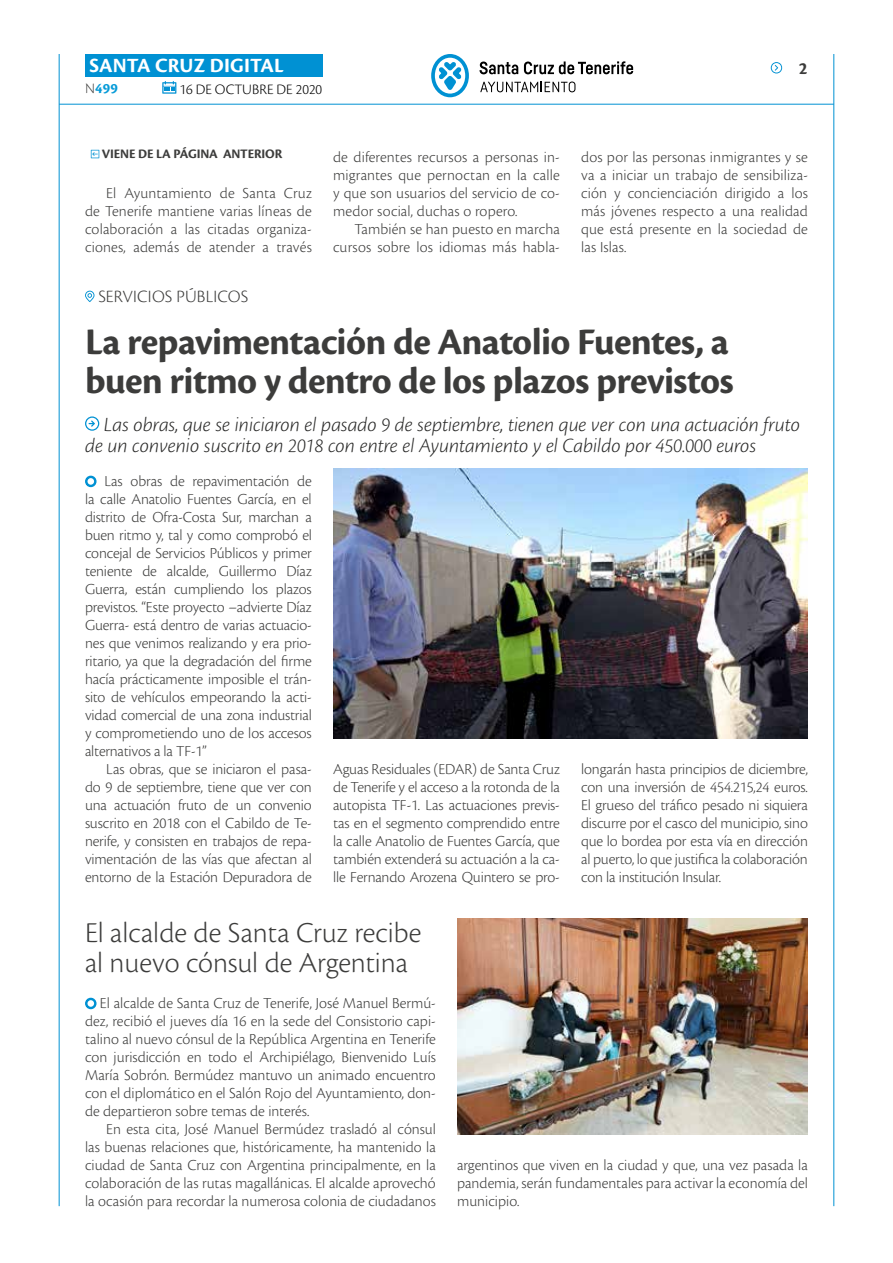
<style>
.page{position:relative;width:893px;height:1263px;background:#fff}
.page>*{position:absolute;margin:0;border:0;box-sizing:border-box;transform-origin:0 0}
.t1{font:700 39px/39px "Cronos Pro";letter-spacing:-.015em;color:#3c3c3b}
.t2{font:300 30px/30px "Cronos Pro";color:#3c3c3b}
.t3{font:italic 300 21px/21px "Cronos Pro";letter-spacing:-.005em;color:#282827}
.t4{font:700 21px "Cronos Pro";letter-spacing:.005em;color:#fff}
.t5{font:300 18px "Cronos Pro";letter-spacing:.01em;color:#3c3c3b}
.t6{font:700 18px "Cronos Pro";color:#3c3c3b}
.t7{font:300 15.9px/18px "Cronos Pro";color:#3c3c3b;text-align:justify}
.t8{font:300 15px "Cronos Pro";color:#000}
.t9{font:700 15px "Cronos Pro";color:#079bd8}
.t10{font:700 13.5px "Cronos Pro";letter-spacing:-.01em;color:#3c3c3b}
.s1{font-weight:300;color:#3c3c3b}
</style>
<div class="page">
<hr style="left:59px;top:104px;width:775px;height:1px;background:#0091d3">
<div style="left:85px;top:54px;width:238px;height:23px;background:#0091d3"></div>
<svg style="left:162px;top:81px;width:14px;height:13px"></svg>
<hr style="left:59px;top:54px;width:1px;height:1152px;background:#0091d3">
<hr style="left:833px;top:54px;width:1px;height:1152px;background:#0091d3">
<svg style="left:771px;top:62px;width:12px;height:11px"></svg>
<svg style="left:431px;top:54px;width:38px;height:43px"></svg>
<svg style="left:480px;top:62px;width:38px;height:12px"></svg>
<svg style="left:524px;top:61px;width:109px;height:13px"></svg>
<svg style="left:480px;top:82px;width:95px;height:10px"></svg>
<svg style="left:91px;top:150px;width:8px;height:8px"></svg>
<svg style="left:85px;top:475px;width:12px;height:13px"></svg>
<svg style="left:85px;top:416px;width:14px;height:15px"></svg>
<img style="left:333px;top:469px;width:475px;height:269px">
<svg style="left:85px;top:291px;width:9px;height:11px"></svg>
<svg style="left:85px;top:997px;width:12px;height:13px"></svg>
<img style="left:457px;top:918px;width:351px;height:216px">
<h3 class="t4" style="left:89px;top:53px;width:196px">SANTA CRUZ DIGITAL</h3>
<p class="t9" style="left:85px;top:80px;width:34px"><span class="s1">N</span>499</p>
<p class="t8" style="left:179px;top:80px;width:144px">16 DE OCTUBRE DE 2020</p>
<p class="t10" style="left:102px;top:146px;width:182px">VIENE DE LA PÁGINA ANTERIOR</p>
<p class="t7" style="left:85px;top:184px;width:228px;text-indent:21px">El Ayuntamiento de Santa Cruz de Tenerife mantiene varias líneas de colaboración a las citadas organiza&shy;ciones, además de atender a través</p>
<p class="t5" style="left:98px;top:286px;width:151px">SERVICIOS PÚBLICOS</p>
<p class="t7" style="left:333px;top:148px;width:228px">de diferentes recursos a personas in&shy;migrantes que pernoctan en la calle y que son usuarios del servicio de co&shy;medor social, duchas o ropero.</p>
<p class="t7" style="left:333px;top:220px;width:228px;text-align:right">También se han puesto en marcha cursos sobre los idiomas más habla-</p>
<p class="t6" style="left:799px;top:58px;width:10px">2</p>
<p class="t7" style="left:581px;top:148px;width:228px">dos por las personas inmigrantes y se va a iniciar un trabajo de sensibiliza&shy;ción y concienciación dirigido a los más jóvenes respecto a una realidad que está presente en la sociedad de las Islas.</p>
<h1 class="t1" style="left:85px;top:323px;width:650px">La repavimentación de Anatolio Fuentes, a buen ritmo y dentro de los plazos previstos</h1>
<h3 class="t3" style="left:85px;top:414px;width:717px;text-indent:19px">Las obras, que se iniciaron el pasado 9 de septiembre, tienen que ver con una actuación fruto de un convenio suscrito en 2018 con entre el Ayuntamiento y el Cabildo por 450.000 euros</h3>
<p class="t7" style="left:85px;top:472px;width:228px;text-indent:19px">Las obras de repavimentación de la calle Anatolio Fuentes García, en el distrito de Ofra-Costa Sur, marchan a buen ritmo y, tal y como comprobó el concejal de Servicios Públicos y primer teniente de alcalde, Guillermo Díaz Guerra, están cumpliendo los plazos previstos. “Este proyecto –advierte Díaz Guerra- está dentro de varias actuacio&shy;nes que venimos realizando y era prio&shy;ritario, ya que la degradación del firme hacía prácticamente imposible el trán&shy;sito de vehículos empeorando la acti&shy;vidad comercial de una zona industrial y comprometiendo uno de los accesos alternativos a la TF-1”</p>
<p class="t7" style="left:85px;top:760px;width:228px;text-indent:21px">Las obras, que se iniciaron el pasa&shy;do 9 de septiembre, tiene que ver con una actuación fruto de un convenio suscrito en 2018 con el Cabildo de Te&shy;nerife, y consisten en trabajos de repa&shy;vimentación de las vías que afectan al entorno de la Estación Depuradora de</p>
<p class="t7" style="left:333px;top:760px;width:228px">Aguas Residuales (EDAR) de Santa Cruz de Tenerife y el acceso a la rotonda de la autopista TF-1. Las actuaciones previs&shy;tas en el segmento comprendido entre la calle Anatolio de Fuentes García, que también extenderá su actuación a la ca&shy;lle Fernando Arozena Quintero se pro-</p>
<h2 class="t2" style="left:85px;top:917px;width:338px">El alcalde de Santa Cruz recibe al nuevo cónsul de Argentina</h2>
<p class="t7" style="left:581px;top:760px;width:228px">longarán hasta principios de diciembre, con una inversión de 454.215,24 euros.<br>El grueso del tráfico pesado ni siquiera discurre por el casco del municipio, sino que lo bordea por esta vía en dirección al puerto, lo que justifica la colaboración con la institución Insular.</p>
<p class="t7" style="left:85px;top:994px;width:352px;text-indent:15px">El alcalde de Santa Cruz de Tenerife, José Manuel Bermú&shy;dez, recibió el jueves día 16 en la sede del Consistorio capi&shy;talino al nuevo cónsul de la República Argentina en Tenerife con jurisdicción en todo el Archipiélago, Bienvenido Luís María Sobrón. Bermúdez mantuvo un animado encuentro con el diplomático en el Salón Rojo del Ayuntamiento, don&shy;de departieron sobre temas de interés.</p>
<p class="t7" style="left:85px;top:1120px;width:352px;text-indent:21px">En esta cita, José Manuel Bermúdez trasladó al cónsul las buenas relaciones que, históricamente, ha mantenido la ciudad de Santa Cruz con Argentina principalmente, en la colaboración de las rutas magallánicas. El alcalde aprovechó la ocasión para recordar la numerosa colonia de ciudadanos</p>
<p class="t7" style="left:457px;top:1156px;width:352px">argentinos que viven en la ciudad y que, una vez pasada la pandemia, serán fundamentales para activar la economía del municipio.</p>
</div>
